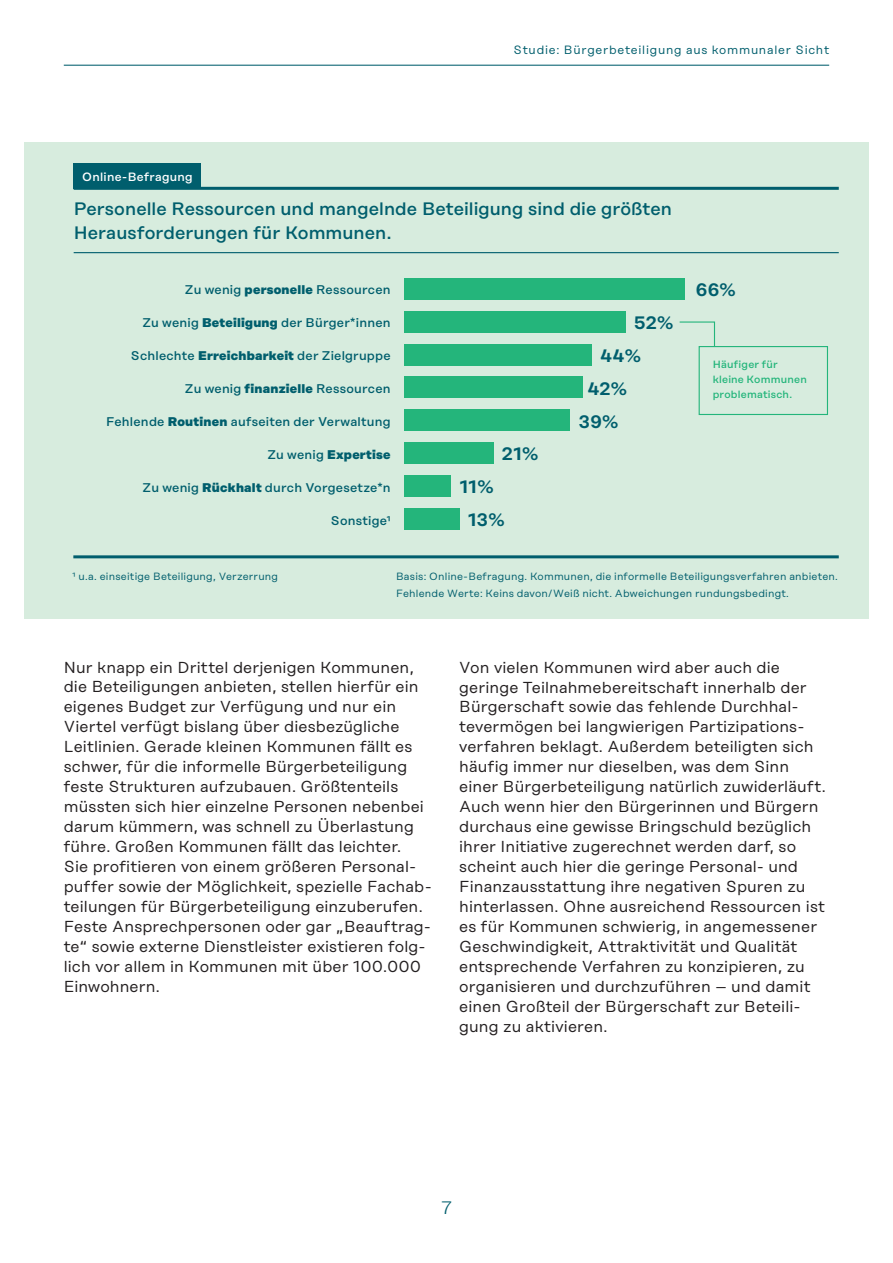
<style>
.page{position:relative;width:893px;height:1263px;background:#fff}
.page>*{position:absolute;margin:0;border:0;box-sizing:border-box;transform-origin:0 0}
.t1{font:500 18px/24px "Rational Display";letter-spacing:.005em;color:#005e6d}
.t2{font:600 18px/32.7px "Rational Display";letter-spacing:.02em;color:#005e6d}
.t3{font:300 18px "Rational Display";color:#005e6d}
.t4{font:15.9px/20px "Rational Display";letter-spacing:.01em;color:#231f20}
.t5{font:500 12.6px "Rational Display";letter-spacing:.015em;color:#005e6d}
.t6{font:800 12.6px "Rational Display";letter-spacing:.02em;color:#005e6d}
.t7{font:12px "Rational Display";letter-spacing:.06em;color:#005e6d}
.t8{font:500 12px "Rational Display";letter-spacing:.025em;color:#fff}
.t9{font:10.5px/16.5px "Rational Display";letter-spacing:.015em;color:#005e6d}
.t10{font:500 10.5px/15px "Rational Display";letter-spacing:.02em;color:#24b57b}
.s1{font-weight:800}
.s2{font-weight:500}
</style>
<div class="page">
<hr style="left:64px;top:65px;width:765px;height:1px;background:#005e6d">
<div style="left:1px;top:143px;width:886px;height:476px;background:#d7ecde"></div>
<div style="left:0;top:0;width:893px;height:1263px;border:24px solid #fff"></div>
<div style="left:74px;top:163px;width:127px;height:26px;background:#005e6d"></div>
<hr style="left:73px;top:555px;width:766px;height:3px;background:#005e6d">
<hr style="left:74px;top:187px;width:765px;height:3px;background:#005e6d">
<hr style="left:74px;top:252px;width:765px;height:1px;background:#005e6d">
<div style="left:404px;top:279px;width:281px;height:21px;background:#24b57b"></div>
<div style="left:404px;top:311px;width:222px;height:22px;background:#24b57b"></div>
<div style="left:404px;top:344px;width:188px;height:21px;background:#24b57b"></div>
<div style="left:404px;top:377px;width:179px;height:21px;background:#24b57b"></div>
<div style="left:404px;top:410px;width:166px;height:21px;background:#24b57b"></div>
<div style="left:404px;top:442px;width:90px;height:22px;background:#24b57b"></div>
<div style="left:404px;top:475px;width:47px;height:21px;background:#24b57b"></div>
<div style="left:404px;top:508px;width:56px;height:21px;background:#24b57b"></div>
<div style="left:699px;top:346px;width:129px;height:69px;border:1px solid #24b57b"></div>
<svg style="left:679px;top:321px;width:37px;height:26px"></svg>
<p class="t8" style="left:82px;top:170px;width:112px">Online-Befragung</p>
<p class="t7" style="left:513px;top:43px;width:317px">Studie: Bürgerbeteiligung aus kommunaler Sicht</p>
<p class="t1" style="left:74px;top:197px;width:600px">Personelle Ressourcen und mangelnde Beteiligung sind die größten<br>Herausforderungen für Kommunen.</p>
<p class="t5" style="left:185px;top:282px;width:207px">Zu wenig <span class="s1">personelle</span> Ressourcen</p>
<p class="t5" style="left:142px;top:315px;width:250px">Zu wenig <span class="s1">Beteiligung</span> der Bürger*innen</p>
<p class="t5" style="left:131px;top:348px;width:261px">Schlechte <span class="s1">Erreichbarkeit</span> der Zielgruppe</p>
<p class="t5" style="left:185px;top:381px;width:207px">Zu wenig <span class="s1">finanzielle</span> Ressourcen</p>
<p class="t5" style="left:106px;top:414px;width:286px">Fehlende <span class="s1">Routinen</span> aufseiten der Verwaltung</p>
<p class="t6" style="left:268px;top:447px;width:125px"><span class="s2">Zu wenig</span> Expertise</p>
<p class="t5" style="left:143px;top:480px;width:250px">Zu wenig <span class="s1">Rückhalt</span> durch Vorgesetze*n</p>
<p class="t5" style="left:331px;top:513px;width:61px">Sonstige1</p>
<p class="t2" style="left:502px;top:437px;width:38px">21%</p>
<p class="t2" style="left:468px;top:470px;width:38px;text-indent:-9px">11%<br>13%</p>
<p class="t2" style="left:634px;top:306px;width:41px">52%</p>
<p class="t2" style="left:600px;top:339px;width:42px">44%</p>
<p class="t2" style="left:587px;top:372px;width:41px">42%</p>
<p class="t2" style="left:579px;top:405px;width:41px">39%</p>
<p class="t2" style="left:696px;top:274px;width:42px">66%</p>
<p class="t10" style="left:713px;top:357px;width:96px">Häufiger für kleine Kommunen problematisch.</p>
<p class="t9" style="left:72px;top:568px;width:207px">1 u.a. einseitige Beteiligung, Verzerrung</p>
<p class="t9" style="left:396px;top:568px;width:443px">Basis: Online-Befragung. Kommunen, die informelle Beteiligungsverfahren anbieten.<br>Fehlende Werte: Keins davon/Weiß nicht. Abweichungen rundungsbedingt.</p>
<p class="t4" style="left:64px;top:657px;width:369px">Nur knapp ein Drittel derjenigen Kommunen, die Beteiligungen anbieten, stellen hierfür ein eigenes Budget zur Verfügung und nur ein Viertel verfügt bislang über diesbezügliche Leitlinien. Gerade kleinen Kommunen fällt es schwer, für die informelle Bürgerbeteiligung feste Strukturen aufzubauen. Größtenteils müssten sich hier einzelne Personen nebenbei darum kümmern, was schnell zu Überlastung führe. Großen Kommunen fällt das leichter.<br>Sie profitieren von einem größeren Personal&shy;puffer sowie der Möglichkeit, spezielle Fachab&shy;teilungen für Bürgerbeteiligung einzuberufen.<br>Feste Ansprechpersonen oder gar „Beauftrag&shy;te“ sowie externe Dienstleister existieren folg&shy;lich vor allem in Kommunen mit über 100.000<br>Einwohnern.</p>
<p class="t4" style="left:459px;top:657px;width:368px">Von vielen Kommunen wird aber auch die geringe Teilnahmebereitschaft innerhalb der Bürgerschaft sowie das fehlende Durchhal&shy;tevermögen bei langwierigen Partizipations&shy;verfahren beklagt. Außerdem beteiligten sich häufig immer nur dieselben, was dem Sinn einer Bürgerbeteiligung natürlich zuwiderläuft.<br>Auch wenn hier den Bürgerinnen und Bürgern durchaus eine gewisse Bringschuld bezüglich ihrer Initiative zugerechnet werden darf, so scheint auch hier die geringe Personal- und Finanzausstattung ihre negativen Spuren zu hinterlassen. Ohne ausreichend Ressourcen ist es für Kommunen schwierig, in angemessener Geschwindigkeit, Attraktivität und Qualität entsprechende Verfahren zu konzipieren, zu organisieren und durchzuführen – und damit einen Großteil der Bürgerschaft zur Beteili&shy;gung zu aktivieren.</p>
<p class="t3" style="left:441px;top:1197px;width:12px">7</p>
</div>
